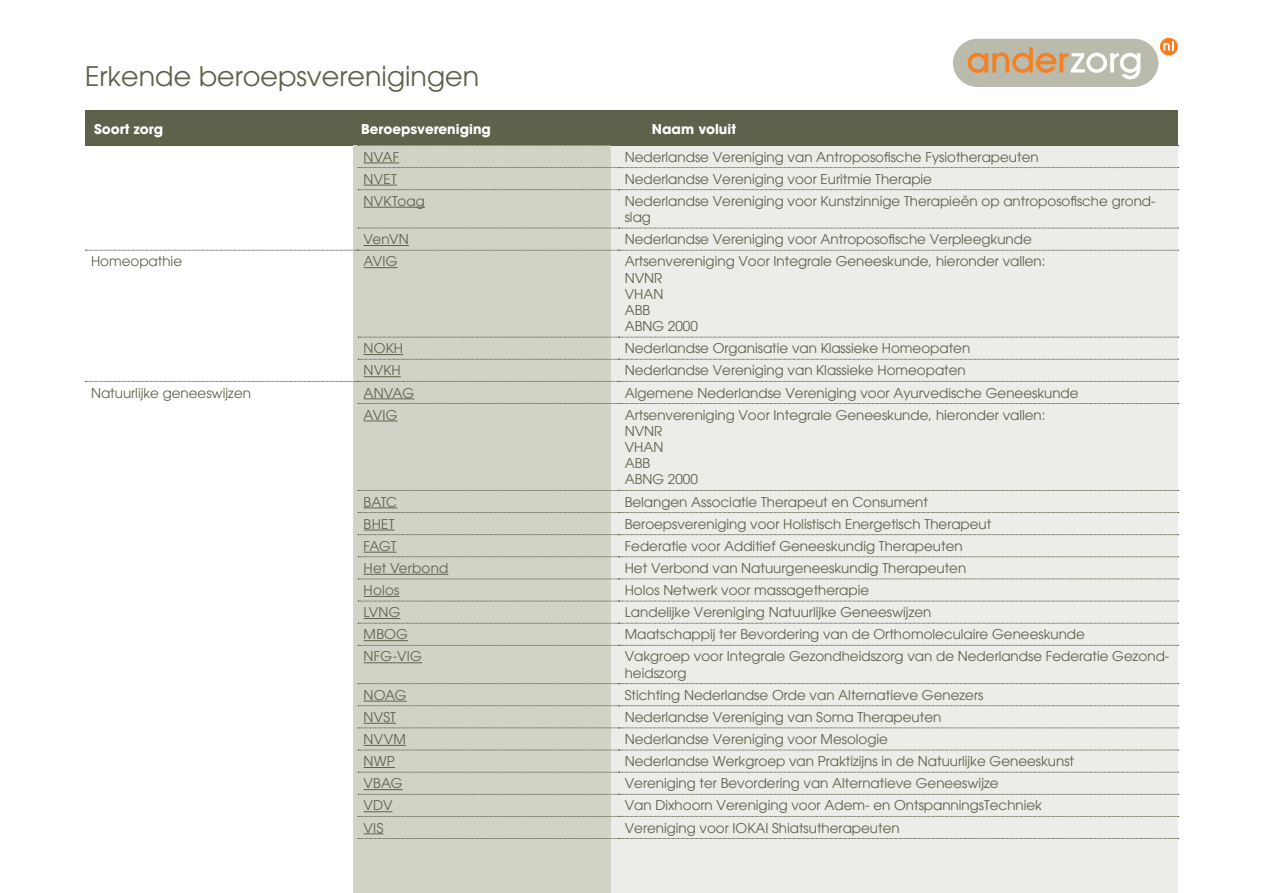
<style>
.page{position:relative;width:1263px;height:893px;background:#fff}
.page>*{position:absolute;margin:0;border:0;box-sizing:border-box;transform-origin:0 0}
.t1{font:27px "Avant Garde";color:#60614b}
.t2{font:13.5px/16.2px "Avant Garde";color:#60614b}
.t3{font:700 13.5px "Avant Garde";color:#fff}
</style>
<div class="page">
<div style="left:534px;top:126px;width:644px;height:767px;background:#ecece8"></div>
<div style="left:85px;top:110px;width:1093px;height:35px;background:#60614b"></div>
<svg style="left:1160px;top:38px;width:18px;height:18px"></svg>
<svg style="left:1163px;top:41px;width:10px;height:9px"></svg>
<div style="left:953px;top:39px;width:205px;height:48px;background:#babbac;border-radius:24px"></div>
<svg style="left:967px;top:47px;width:173px;height:32px"></svg>
<div style="left:354px;top:146px;width:257px;height:747px;background:#d2d3c7"></div>
<svg style="left:358px;top:145px;width:821px;height:1px"></svg>
<svg style="left:358px;top:167px;width:821px;height:1px"></svg>
<svg style="left:358px;top:189px;width:821px;height:1px"></svg>
<svg style="left:358px;top:228px;width:821px;height:1px"></svg>
<svg style="left:85px;top:250px;width:1094px;height:1px"></svg>
<svg style="left:358px;top:337px;width:821px;height:1px"></svg>
<svg style="left:358px;top:359px;width:821px;height:1px"></svg>
<svg style="left:85px;top:381px;width:1094px;height:1px"></svg>
<svg style="left:358px;top:403px;width:821px;height:1px"></svg>
<svg style="left:358px;top:490px;width:821px;height:1px"></svg>
<svg style="left:358px;top:512px;width:821px;height:1px"></svg>
<svg style="left:358px;top:534px;width:821px;height:1px"></svg>
<svg style="left:358px;top:557px;width:821px;height:1px"></svg>
<svg style="left:358px;top:579px;width:821px;height:1px"></svg>
<svg style="left:358px;top:601px;width:821px;height:1px"></svg>
<svg style="left:358px;top:623px;width:821px;height:1px"></svg>
<svg style="left:358px;top:645px;width:821px;height:1px"></svg>
<svg style="left:358px;top:683px;width:821px;height:1px"></svg>
<svg style="left:358px;top:705px;width:821px;height:1px"></svg>
<svg style="left:358px;top:728px;width:821px;height:1px"></svg>
<svg style="left:358px;top:750px;width:821px;height:1px"></svg>
<svg style="left:358px;top:772px;width:821px;height:1px"></svg>
<svg style="left:358px;top:794px;width:821px;height:1px"></svg>
<hr style="left:364px;top:163px;width:35px;height:1px;background:#60614b">
<hr style="left:364px;top:185px;width:33px;height:1px;background:#60614b">
<hr style="left:364px;top:207px;width:61px;height:1px;background:#60614b">
<hr style="left:364px;top:245px;width:45px;height:1px;background:#60614b">
<hr style="left:364px;top:267px;width:34px;height:1px;background:#60614b">
<hr style="left:364px;top:354px;width:39px;height:1px;background:#60614b">
<hr style="left:364px;top:376px;width:37px;height:1px;background:#60614b">
<hr style="left:364px;top:398px;width:50px;height:1px;background:#60614b">
<hr style="left:364px;top:421px;width:34px;height:1px;background:#60614b">
<hr style="left:364px;top:508px;width:33px;height:1px;background:#60614b">
<hr style="left:364px;top:530px;width:31px;height:1px;background:#60614b">
<hr style="left:364px;top:552px;width:32px;height:1px;background:#60614b">
<hr style="left:364px;top:574px;width:84px;height:1px;background:#60614b">
<hr style="left:364px;top:596px;width:35px;height:1px;background:#60614b">
<hr style="left:364px;top:618px;width:36px;height:1px;background:#60614b">
<hr style="left:364px;top:640px;width:44px;height:1px;background:#60614b">
<hr style="left:364px;top:662px;width:58px;height:1px;background:#60614b">
<hr style="left:364px;top:701px;width:43px;height:1px;background:#60614b">
<hr style="left:364px;top:723px;width:32px;height:1px;background:#60614b">
<hr style="left:364px;top:745px;width:42px;height:1px;background:#60614b">
<hr style="left:364px;top:767px;width:31px;height:1px;background:#60614b">
<hr style="left:364px;top:789px;width:39px;height:1px;background:#60614b">
<svg style="left:358px;top:811px;width:821px;height:6px"></svg>
<svg style="left:358px;top:833px;width:821px;height:6px"></svg>
<h1 class="t1" style="left:85px;top:60px;width:396px">Erkende beroepsverenigingen</h1>
<p class="t3" style="left:94px;top:120px;width:71px">Soort zorg</p>
<p class="t3" style="left:361px;top:120px;width:131px">Beroepsvereniging</p>
<p class="t3" style="left:652px;top:120px;width:86px">Naam voluit</p>
<p class="t2" style="left:364px;top:149px;width:37px">NVAF</p>
<p class="t2" style="left:625px;top:149px;width:415px">Nederlandse Vereniging van Antroposofische Fysiotherapeuten</p>
<p class="t2" style="left:364px;top:171px;width:35px">NVET</p>
<p class="t2" style="left:625px;top:171px;width:309px">Nederlandse Vereniging voor Euritmie Therapie</p>
<p class="t2" style="left:364px;top:193px;width:63px">NVKToag</p>
<p class="t2" style="left:625px;top:193px;width:532px">Nederlandse Vereniging voor Kunstzinnige Therapieën op antroposofische grond&shy;slag</p>
<p class="t2" style="left:364px;top:231px;width:47px">VenVN</p>
<p class="t2" style="left:625px;top:231px;width:409px">Nederlandse Vereniging voor Antroposofische Verpleegkunde</p>
<p class="t2" style="left:91px;top:253px;width:93px">Homeopathie</p>
<p class="t2" style="left:364px;top:253px;width:35px">AVIG</p>
<p class="t2" style="left:625px;top:253px;width:422px">Artsenvereniging Voor Integrale Geneeskunde, hieronder vallen:<br>NVNR<br>VHAN<br>ABB<br>ABNG 2000</p>
<p class="t2" style="left:364px;top:340px;width:41px">NOKH</p>
<p class="t2" style="left:625px;top:340px;width:347px">Nederlandse Organisatie van Klassieke Homeopaten</p>
<p class="t2" style="left:364px;top:362px;width:39px">NVKH</p>
<p class="t2" style="left:625px;top:362px;width:343px">Nederlandse Vereniging van Klassieke Homeopaten</p>
<p class="t2" style="left:91px;top:385px;width:161px">Natuurlijke geneeswijzen</p>
<p class="t2" style="left:364px;top:385px;width:52px">ANVAG</p>
<p class="t2" style="left:625px;top:385px;width:455px">Algemene Nederlandse Vereniging voor Ayurvedische Geneeskunde</p>
<p class="t2" style="left:364px;top:407px;width:35px">AVIG</p>
<p class="t2" style="left:625px;top:407px;width:422px">Artsenvereniging Voor Integrale Geneeskunde, hieronder vallen:<br>NVNR<br>VHAN<br>ABB<br>ABNG 2000</p>
<p class="t2" style="left:364px;top:494px;width:35px">BATC</p>
<p class="t2" style="left:625px;top:494px;width:305px">Belangen Associatie Therapeut en Consument</p>
<p class="t2" style="left:364px;top:516px;width:32px">BHET</p>
<p class="t2" style="left:625px;top:516px;width:368px">Beroepsvereniging voor Holistisch Energetisch Therapeut</p>
<p class="t2" style="left:364px;top:538px;width:34px">FAGT</p>
<p class="t2" style="left:625px;top:538px;width:339px">Federatie voor Additief Geneeskundig Therapeuten</p>
<p class="t2" style="left:364px;top:560px;width:86px">Het Verbond</p>
<p class="t2" style="left:625px;top:560px;width:343px">Het Verbond van Natuurgeneeskundig Therapeuten</p>
<p class="t2" style="left:364px;top:582px;width:37px">Holos</p>
<p class="t2" style="left:625px;top:582px;width:246px">Holos Netwerk voor massagetherapie</p>
<p class="t2" style="left:364px;top:604px;width:38px">LVNG</p>
<p class="t2" style="left:625px;top:604px;width:308px">Landelijke Vereniging Natuurlijke Geneeswijzen</p>
<p class="t2" style="left:364px;top:626px;width:46px">MBOG</p>
<p class="t2" style="left:625px;top:626px;width:462px">Maatschappij ter Bevordering van de Orthomoleculaire Geneeskunde</p>
<p class="t2" style="left:364px;top:648px;width:60px">NFG-VIG</p>
<p class="t2" style="left:625px;top:648px;width:546px">Vakgroep voor Integrale Gezondheidszorg van de Nederlandse Federatie Gezond&shy;heidszorg</p>
<p class="t2" style="left:364px;top:687px;width:45px">NOAG</p>
<p class="t2" style="left:625px;top:687px;width:360px">Stichting Nederlandse Orde van Alternatieve Genezers</p>
<p class="t2" style="left:364px;top:709px;width:34px">NVST</p>
<p class="t2" style="left:625px;top:709px;width:318px">Nederlandse Vereniging van Soma Therapeuten</p>
<p class="t2" style="left:364px;top:731px;width:44px">NVVM</p>
<p class="t2" style="left:625px;top:731px;width:265px">Nederlandse Vereniging voor Mesologie</p>
<p class="t2" style="left:364px;top:753px;width:33px">NWP</p>
<p class="t2" style="left:625px;top:753px;width:451px">Nederlandse Werkgroep van Praktizijns in de Natuurlijke Geneeskunst</p>
<p class="t2" style="left:364px;top:775px;width:40px">VBAG</p>
<p class="t2" style="left:625px;top:775px;width:375px">Vereniging ter Bevordering van Alternatieve Geneeswijze</p>
<p class="t2" style="left:364px;top:797px;width:30px">VDV</p>
<p class="t2" style="left:625px;top:797px;width:419px">Van Dixhoorn Vereniging voor Adem- en OntspanningsTechniek</p>
<p class="t2" style="left:364px;top:820px;width:21px">VIS</p>
<p class="t2" style="left:625px;top:820px;width:276px">Vereniging voor IOKAI Shiatsutherapeuten</p>
</div>
